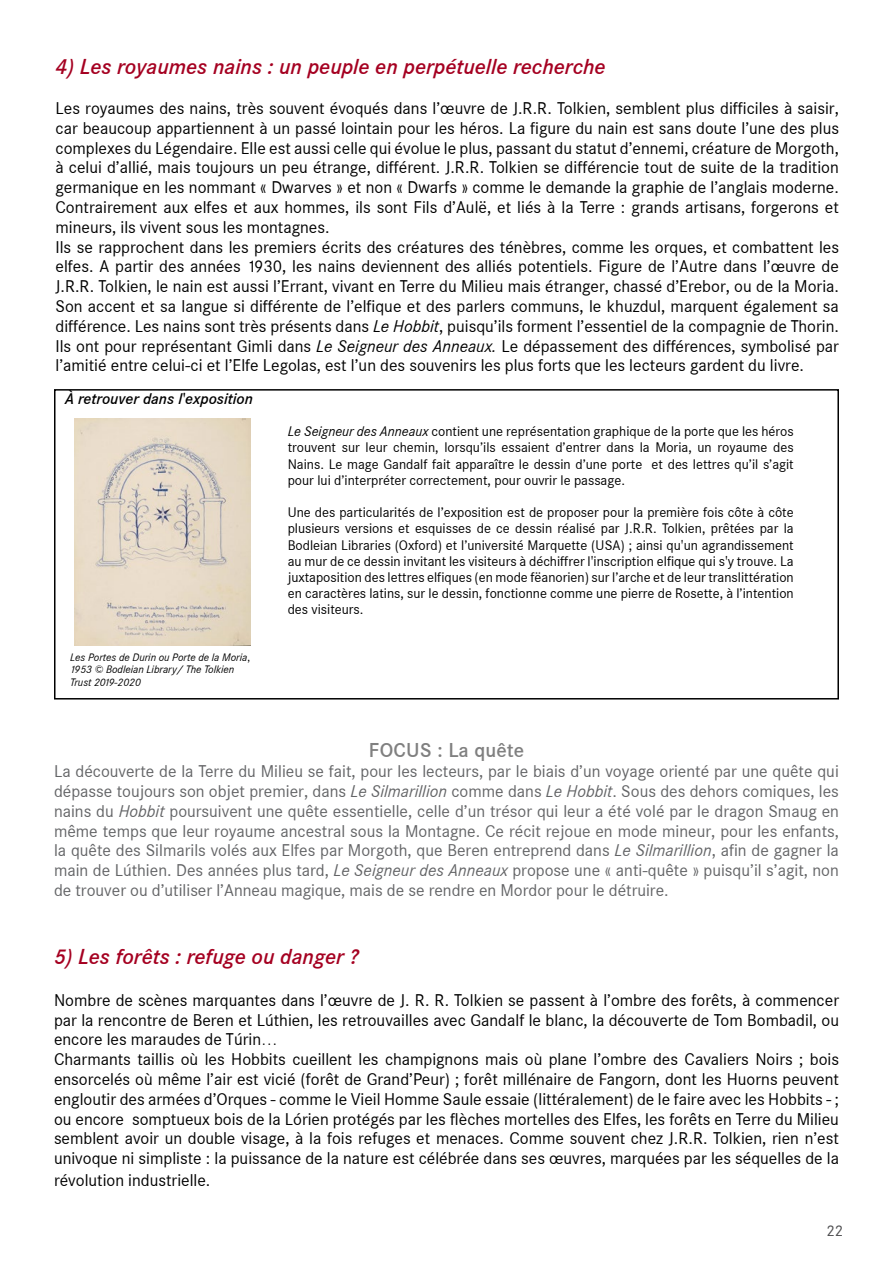
<style>
.page{position:relative;width:893px;height:1263px;background:#fff}
.page>*{position:absolute;margin:0;border:0;box-sizing:border-box;transform-origin:0 0}
.t1{font:italic 500 21px "Corporate SBQ";color:#a50021}
.t2{font:500 19.5px "Corporate SBQ";color:#808080}
.t3{font:16.5px/19.8px "Corporate SBQ";color:#000}
.t4{font:16.5px/19.8px "Corporate SBQ";color:#636466;text-align:justify}
.t5{font:italic 500 15px "Corporate SBQ";color:#000}
.t6{font:15px "Corporate SBQ";color:#4d4d4f}
.t7{font:13.5px/16.2px "Corporate SBQ";color:#000;text-align:justify}
.t8{font:italic 10.5px/12.6px "Corporate SBQ";color:#000}
.s1{font-style:italic}
.s2{font-style:normal}
</style>
<div class="page">
<img style="left:75px;top:418px;width:176px;height:227px">
<div style="left:54px;top:389px;width:785px;height:310px;border:2px solid #000"></div>
<p class="t1" style="left:56px;top:54px;width:552px">4) Les royaumes nains : un peuple en perpétuelle recherche</p>
<p class="t3" style="left:56px;top:98px;width:785px">Les royaumes des nains, très souvent évoqués dans l’œuvre de J.R.R. Tolkien, semblent plus difficiles à saisir, car beaucoup appartiennent à un passé lointain pour les héros. La figure du nain est sans doute l’une des plus complexes du Légendaire. Elle est aussi celle qui évolue le plus, passant du statut d’ennemi, créature de Morgoth, à celui d’allié, mais toujours un peu étrange, différent. J.R.R. Tolkien se différencie tout de suite de la tradition germanique en les nommant « Dwarves » et non « Dwarfs » comme le demande la graphie de l’anglais moderne.<br>Contrairement aux elfes et aux hommes, ils sont Fils d’Aulë, et liés à la Terre : grands artisans, forgerons et mineurs, ils vivent sous les montagnes.<br>Ils se rapprochent dans les premiers écrits des créatures des ténèbres, comme les orques, et combattent les elfes. A partir des années 1930, les nains deviennent des alliés potentiels. Figure de l’Autre dans l’œuvre de J.R.R. Tolkien, le nain est aussi l’Errant, vivant en Terre du Milieu mais étranger, chassé d’Erebor, ou de la Moria.<br>Son accent et sa langue si différente de l’elfique et des parlers communs, le khuzdul, marquent également sa différence. Les nains sont très présents dans <span class="s1">Le Hobbit</span>, puisqu’ils forment l’essentiel de la compagnie de Thorin.<br>Ils ont pour représentant Gimli dans <span class="s1">Le Seigneur des Anneaux.</span> Le dépassement des différences, symbolisé par l’amitié entre celui-ci et l’Elfe Legolas, est l’un des souvenirs les plus forts que les lecteurs gardent du livre.</p>
<p class="t5" style="left:65px;top:389px;width:189px">À retrouver dans l'exposition</p>
<p class="t8" style="left:70px;top:651px;width:181px">Les Portes de Durin ou Porte de la Moria<span class="s2">,<br></span>1953 © Bodleian Library/ The Tolkien<br>Trust 2019-2020</p>
<p class="t7" style="left:288px;top:424px;width:508px"><span class="s1">Le Seigneur des Anneaux</span> contient une représentation graphique de la porte que les héros trouvent sur leur chemin, lorsqu’ils essaient d’entrer dans la Moria, un royaume des Nains. Le mage Gandalf fait apparaître le dessin d’une porte et des lettres qu’il s’agit pour lui d’interpréter correctement, pour ouvrir le passage.</p>
<p class="t7" style="left:288px;top:505px;width:507px">Une des particularités de l’exposition est de proposer pour la première fois côte à côte plusieurs versions et esquisses de ce dessin réalisé par J.R.R. Tolkien, prêtées par la Bodleian Libraries (Oxford) et l’université Marquette (USA) ; ainsi qu'un agrandissement au mur de ce dessin invitant les visiteurs à déchiffrer l'inscription elfique qui s'y trouve. La juxtaposition des lettres elfiques (en mode fëanorien) sur l’arche et de leur translittération en caractères latins, sur le dessin, fonctionne comme une pierre de Rosette, à l’intention des visiteurs.</p>
<p class="t2" style="left:369px;top:739px;width:157px">FOCUS : La quête</p>
<p class="t4" style="left:54px;top:762px;width:787px">La découverte de la Terre du Milieu se fait, pour les lecteurs, par le biais d’un voyage orienté par une quête qui dépasse toujours son objet premier, dans <span class="s1">Le Silmarillion</span> comme dans <span class="s1">Le Hobbit</span>. Sous des dehors comiques, les nains du <span class="s1">Hobbit</span> poursuivent une quête essentielle, celle d’un trésor qui leur a été volé par le dragon Smaug en même temps que leur royaume ancestral sous la Montagne. Ce récit rejoue en mode mineur, pour les enfants, la quête des Silmarils volés aux Elfes par Morgoth, que Beren entreprend dans <span class="s1">Le Silmarillion</span>, afin de gagner la main de Lúthien. Des années plus tard, <span class="s1">Le Seigneur des Anneaux</span> propose une « anti-quête » puisqu’il s’agit, non de trouver ou d’utiliser l’Anneau magique, mais de se rendre en Mordor pour le détruire.</p>
<p class="t1" style="left:54px;top:944px;width:306px">5) Les forêts : refuge ou danger ?</p>
<p class="t3" style="left:54px;top:990px;width:787px">Nombre de scènes marquantes dans l’œuvre de J. R. R. Tolkien se passent à l’ombre des forêts, à commencer par la rencontre de Beren et Lúthien, les retrouvailles avec Gandalf le blanc, la découverte de Tom Bombadil, ou encore les maraudes de Túrin…<br>Charmants taillis où les Hobbits cueillent les champignons mais où plane l’ombre des Cavaliers Noirs ; bois ensorcelés où même l’air est vicié (forêt de Grand’Peur) ; forêt millénaire de Fangorn, dont les Huorns peuvent engloutir des armées d’Orques - comme le Vieil Homme Saule essaie (littéralement) de le faire avec les Hobbits - ; ou encore somptueux bois de la Lórien protégés par les flèches mortelles des Elfes, les forêts en Terre du Milieu semblent avoir un double visage, à la fois refuges et menaces. Comme souvent chez J.R.R. Tolkien, rien n’est univoque ni simpliste : la puissance de la nature est célébrée dans ses œuvres, marquées par les séquelles de la</p>
<p class="t3" style="left:54px;top:1170px;width:158px">révolution industrielle.</p>
<p class="t6" style="left:826px;top:1222px;width:19px">22</p>
</div>
